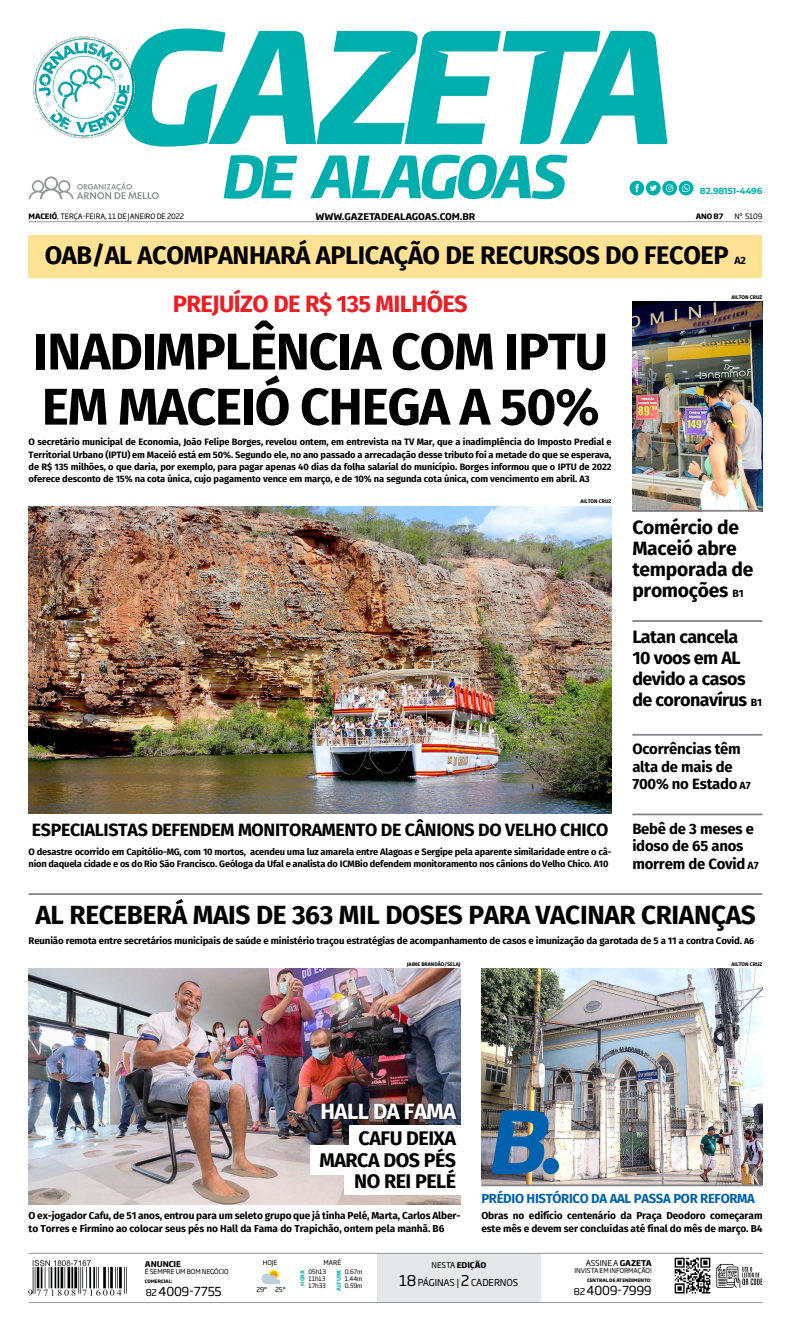
<style>
.page{position:relative;width:791px;height:1344px;background:#fff}
.page>*{position:absolute;margin:0;border:0;box-sizing:border-box;transform-origin:0 0}
.t1{font:700 51.62px "Gazeta Fira Sans";letter-spacing:-.025em;color:#000}
.t2{font:700 26.25px "Gazeta Fira Sans";letter-spacing:-.015em;color:#000}
.t3{font:700 25.38px "Gazeta Fira Sans";letter-spacing:-.015em;color:#000}
.t4{font:700 23.62px "Gazeta Fira Sans";letter-spacing:-.025em;color:#ed1d24}
.t5{font:700 21.96px "Gazeta Fira Sans";letter-spacing:-.025em;color:#fff}
.t6{font:700 19.69px/21.7px "Gazeta Fira Sans";letter-spacing:-.025em;color:#000;text-align:right}
.t7{font:700 19.25px/21px "Gazeta Fira Sans";letter-spacing:-.015em;color:#000}
.t8{font:700 17.85px/21px "Gazeta Fira Sans";letter-spacing:-.03em;color:#000}
.t9{font:700 17.76px "Gazeta Fira Sans";letter-spacing:-.02em;color:#000}
.t10{font:700 14.88px/17.5px "Gazeta Fira Sans";letter-spacing:-.015em;color:#000}
.t11{font:700 13.12px "Gazeta Fira Sans";letter-spacing:-.025em;color:#0061af}
.t12{font:12.34px "Gazeta Soho Gothic Pro";letter-spacing:-.02em;color:#000}
.t13{font:700 10.5px "Gazeta Fira Sans";color:#000}
.t14{font:700 10.06px/12.2px "Gazeta Fira Sans";letter-spacing:-.01em;color:#000}
.t15{font:700 9.62px "Gazeta Fira Sans";letter-spacing:-.015em;color:#000}
.t16{font:9.36px "Gazeta Soho Gothic Pro";letter-spacing:-.005em;color:#000}
.t17{font:700 9.28px/12.2px "Gazeta Fira Sans";letter-spacing:-.02em;color:#000;text-align:justify}
.t18{font:700 9.1px "Gazeta Soho Gothic Pro";letter-spacing:-.005em;color:#000}
.t19{font:700 8.75px "Gazeta Montserrat";color:#00afad}
.t20{font:700 7.88px "Gazeta Soho Gothic Pro";letter-spacing:-.005em;color:#000}
.t21{font:7.88px "Gazeta Soho Gothic Pro";letter-spacing:-.005em;color:#000}
.t22{font:7.35px "Gazeta Soho Gothic Pro";letter-spacing:-.005em;color:#000}
.t23{font:700 7.35px "Gazeta Soho Gothic Pro";color:#000}
.t24{font:6.56px "Gazeta Soho Gothic Pro";letter-spacing:-.005em;color:#000}
.t25{font:6.12px/7px "Gazeta Soho Gothic Pro";letter-spacing:-.02em;color:#000;text-align:justify}
.t26{font:700 5.25px "Gazeta Fira Sans";color:#000}
.t27{font:700 5.25px "Gazeta Soho Gothic Pro";color:#00afad}
.t28{font:700 4.55px "Gazeta Soho Gothic Pro";letter-spacing:-.005em;color:#000}
.s1{font-weight:700}
.s2{font-size:10.5px}
.s3{font-size:8.75px}
.s4{font-size:9.36px}
.s5{font-weight:400}
.s6{font-size:14.61px}
</style>
<div class="page">
<div style="left:377px;top:1253px;width:163px;height:49px;background:#e6e7e8"></div>
<svg style="left:29px;top:176px;width:130px;height:23px"></svg>
<div style="left:60px;top:182px;width:9px;height:9px;background:#fff;border-radius:50%"></div>
<div style="left:33px;top:182px;width:9px;height:9px;background:#fff;border-radius:50%"></div>
<div style="left:46px;top:178px;width:10px;height:10px;background:#fff;border-radius:5px"></div>
<hr style="left:29px;top:221px;width:733px;height:1px;background:#939598">
<img style="left:29px;top:1260px;width:98px;height:36px">
<img style="left:674px;top:1258px;width:36px;height:36px">
<svg style="left:716px;top:1264px;width:46px;height:24px"></svg>
<hr style="left:29px;top:1302px;width:733px;height:1px;background:#939598">
<hr style="left:29px;top:1253px;width:733px;height:1px;background:#939598">
<svg style="left:136px;top:29px;width:531px;height:118px"></svg>
<svg style="left:223px;top:155px;width:74px;height:44px"></svg>
<svg style="left:310px;top:155px;width:257px;height:44px"></svg>
<img style="left:632px;top:302px;width:130px;height:208px">
<div style="left:629px;top:181px;width:15px;height:14px;background:#00afad;border-radius:50%"></div>
<svg style="left:662px;top:181px;width:14px;height:14px"></svg>
<div style="left:645px;top:181px;width:15px;height:14px;background:#00afad;border-radius:50%"></div>
<svg style="left:650px;top:185px;width:6px;height:6px"></svg>
<svg style="left:635px;top:184px;width:3px;height:8px"></svg>
<svg style="left:665px;top:185px;width:7px;height:7px"></svg>
<svg style="left:678px;top:181px;width:15px;height:14px"></svg>
<svg style="left:681px;top:184px;width:8px;height:8px"></svg>
<img style="left:33px;top:36px;width:103px;height:104px">
<svg style="left:261px;top:1269px;width:19px;height:15px"></svg>
<div style="left:29px;top:235px;width:732px;height:42px;background:#ffe293"></div>
<img style="left:481px;top:968px;width:281px;height:216px">
<img style="left:29px;top:506px;width:582px;height:307px">
<hr style="left:632px;top:620px;width:130px;height:2px;background:#808285">
<hr style="left:29px;top:893px;width:733px;height:2px;background:#808285">
<img style="left:29px;top:968px;width:431px;height:236px">
<hr style="left:481px;top:1184px;width:281px;height:2px;background:#808285">
<div style="left:321px;top:1103px;width:137px;height:17px;background:#000;opacity:.75"></div>
<div style="left:343px;top:1165px;width:117px;height:29px;background:#fff"></div>
<div style="left:309px;top:1145px;width:151px;height:29px;background:#fff"></div>
<div style="left:349px;top:1125px;width:111px;height:30px;background:#fff"></div>
<img style="left:491px;top:1110px;width:59px;height:64px">
<div style="left:542px;top:1158px;width:16px;height:16px;background:#0061af;border-radius:50%"></div>
<hr style="left:632px;top:510px;width:130px;height:2px;background:#808285">
<hr style="left:632px;top:813px;width:130px;height:2px;background:#808285">
<hr style="left:632px;top:734px;width:130px;height:2px;background:#808285">
<p class="t22" style="left:29px;top:211px;width:157px"><span class="s1">MACEIÓ</span>, TERÇA-FEIRA, 11 DE JANEIRO DE 2022</p>
<p class="t18" style="left:315px;top:209px;width:161px">WWW.GAZETADEALAGOAS.COM.BR</p>
<p class="t19" style="left:699px;top:185px;width:64px">82.98151-4496</p>
<p class="t23" style="left:695px;top:210px;width:29px">ANO 87</p>
<p class="t22" style="left:734px;top:210px;width:29px">Nº 5109</p>
<p class="t3" style="left:45px;top:234px;width:685px">OAB/AL ACOMPANHARÁ APLICAÇÃO DE RECURSOS DO FECOEP</p>
<p class="t13" style="left:734px;top:252px;width:13px">A2</p>
<p class="t4" style="left:173px;top:284px;width:296px">PREJUÍZO DE R$ 135 MILHÕES</p>
<p class="t1" style="left:33px;top:308px;width:576px">INADIMPLÊNCIA COM IPTU</p>
<p class="t1" style="left:42px;top:363px;width:559px">EM MACEIÓ CHEGA A 50%</p>
<p class="t17" style="left:29px;top:448px;width:584px">Territorial Urbano (IPTU) em Maceió está em 50%. Segundo ele, no ano passado a arrecadação desse tributo foi a metade do que se esperava, de R$ 135 milhões, o que daria, por exemplo, para pagar apenas 40 dias da folha salarial do município. Borges informou que o IPTU de 2022 oferece desconto de 15% na cota única, cujo pagamento vence em março, e de 10% na segunda cota única, com vencimento em abril. A3</p>
<p class="t17" style="left:29px;top:435px;width:584px">O secretário municipal de Economia, João Felipe Borges, revelou ontem, em entrevista na TV Mar, que a inadimplência do Imposto Predial e</p>
<p class="t26" style="left:580px;top:497px;width:33px">AILTON CRUZ</p>
<p class="t9" style="left:32px;top:815px;width:539px">ESPECIALISTAS DEFENDEM MONITORAMENTO DE CÂNIONS DO VELHO chico</p>
<p class="t17" style="left:29px;top:844px;width:584px">O desastre ocorrido em Capitólio-MG, com 10 mortos, acendeu uma luz amarela entre Alagoas e Sergipe pela aparente similaridade entre o câ&shy;nion daquela cidade e os do Rio São Francisco. Geóloga da Ufal e analista do ICMBio defendem monitoramento nos cânions do Velho Chico. A10</p>
<p class="t26" style="left:731px;top:292px;width:33px">AILTON CRUZ</p>
<p class="t7" style="left:632px;top:516px;width:122px">Comércio de<br>Maceió abre temporada de promoções <span class="s2">B1</span></p>
<p class="t8" style="left:632px;top:625px;width:131px">Latan cancela<br>10 voos em AL devido a casos de coronavírus <span class="s2">B1</span></p>
<p class="t10" style="left:632px;top:739px;width:120px">Ocorrências têm alta de mais de<br>700% no Estado <span class="s2">A7</span></p>
<p class="t10" style="left:632px;top:819px;width:128px">Bebê de 3 meses e idoso de 65 anos morrem de Covid <span class="s2">A7</span></p>
<p class="t2" style="left:35px;top:893px;width:721px">AL RECEBERÁ MAIS DE 363 MIL DOSES PARA VACINAR CRIANÇAS</p>
<p class="t15" style="left:29px;top:933px;width:726px">Reunião remota entre secretários municipais de saúde e ministério traçou estratégias de acompanhamento de casos e imunização da garotada de 5 a 11 a contra Covid. <span class="s3">A6</span></p>
<p class="t26" style="left:406px;top:959px;width:55px">JAIME BRANDÃO/SELAJ</p>
<p class="t26" style="left:731px;top:959px;width:33px">AILTON CRUZ</p>
<p class="t5" style="left:320px;top:1092px;width:137px">HALL DA FAMA</p>
<p class="t6" style="left:319px;top:1126px;width:138px">CAFU DEIXA<br>MARCA DOS PÉS<br>NO REI PELÉ</p>
<p class="t14" style="left:29px;top:1209px;width:433px">O ex-jogador Cafu, de 51 anos, entrou para um seleto grupo que já tinha Pelé, Marta, Carlos Alber&shy;to Torres e Firmino ao colocar seus pés no Hall da Fama do Trapichão, ontem pela manhã. B6</p>
<p class="t11" style="left:481px;top:1187px;width:275px">PRÉDIO HISTÓRICO DA AAL PASSA POR REFORMA</p>
<p class="t14" style="left:481px;top:1209px;width:282px">Obras no edifício centenário da Praça Deodoro começaram este mês e devem ser concluídas até final do mês de março. B4</p>
<p class="t20" style="left:145px;top:1257px;width:38px">ANUNCIE</p>
<p class="t24" style="left:145px;top:1267px;width:85px">É SEMPRE UM BOM NEGÓCIO</p>
<p class="t28" style="left:145px;top:1278px;width:29px">COMERCIAL:</p>
<p class="t12" style="left:146px;top:1281px;width:78px"><span class="s4">82</span> 4009-7755</p>
<p class="t24" style="left:262px;top:1257px;width:16px">HOJE</p>
<p class="t24" style="left:323px;top:1257px;width:19px">MARÉ</p>
<p class="t24" style="left:256px;top:1285px;width:31px">29º 25º</p>
<p class="t25" style="left:308px;top:1268px;width:19px">05H13<br>11H13<br>17H33</p>
<p class="t25" style="left:344px;top:1268px;width:19px">0.67M 1.44M 0.59M</p>
<p class="t27" style="left:298px;top:1285px;width:17px;rotate:-90deg">HORA</p>
<p class="t27" style="left:334px;top:1291px;width:22px;rotate:-90deg">ALTURA</p>
<p class="t20" style="left:431px;top:1259px;width:56px"><span class="s5">NESTA</span> EDIÇÃO</p>
<p class="t21" style="left:585px;top:1256px;width:67px">ASSINE A <span class="s1">GAZETA</span></p>
<p class="t24" style="left:574px;top:1266px;width:79px">INVISTA EM INFORMAÇÃO!</p>
<p class="t28" style="left:586px;top:1277px;width:66px">CENTRAL DE ATENDIMENTO:</p>
<p class="t12" style="left:573px;top:1280px;width:79px"><span class="s4">82</span> 4009-7999</p>
<p class="t16" style="left:399px;top:1275px;width:96px"><span class="s6">18</span> PÁGINAS | <span class="s6">2</span>CADERNOS</p>
</div>
